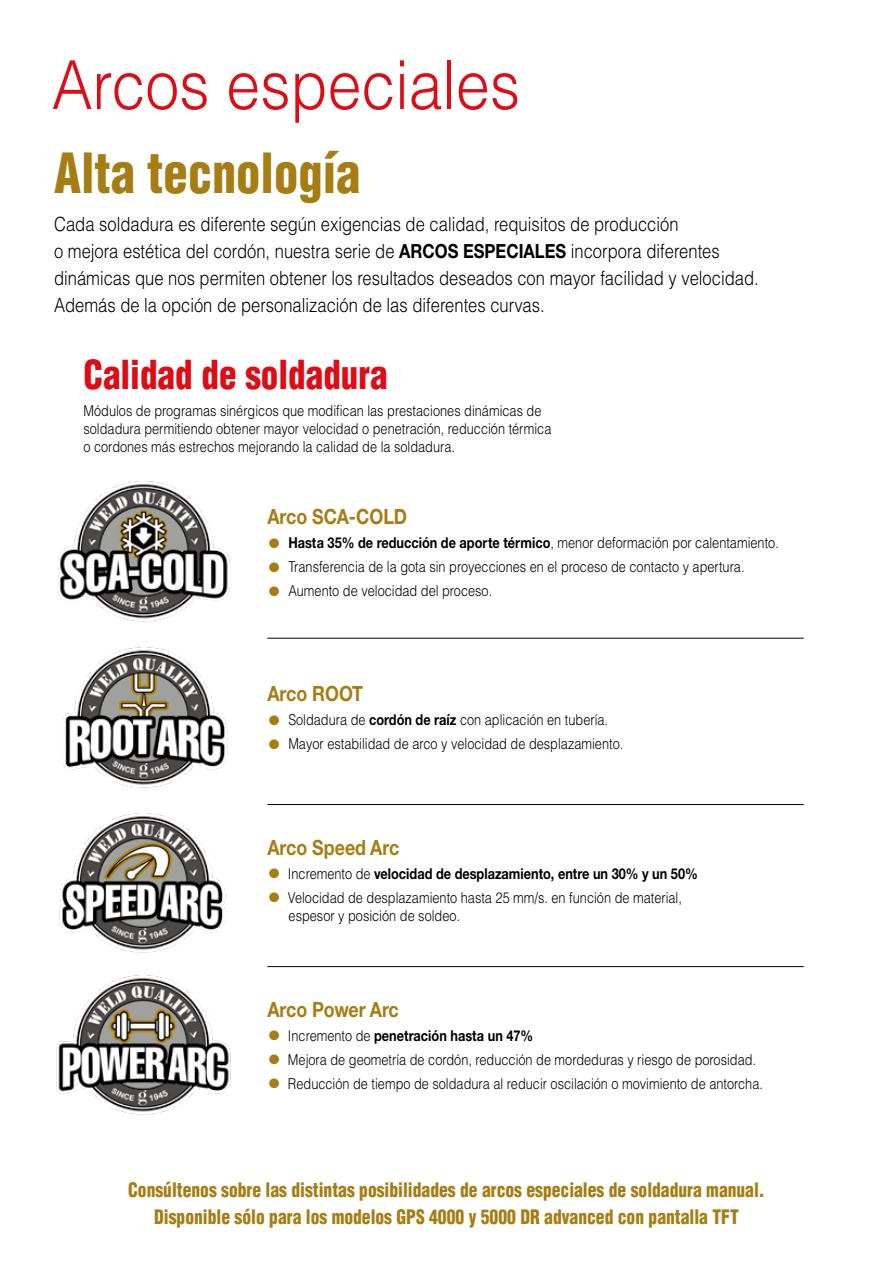
<style>
.page{position:relative;width:893px;height:1263px;background:#fff}
.page>*{position:absolute;margin:0;border:0;box-sizing:border-box;transform-origin:0 0}
.t1{font:300 67.5px "Helvetica";color:#de0c15;scale:.9 1}
.t2{font:900 condensed 54px "Helvetica";color:#a67d13;scale:.9 1}
.t3{font:900 condensed 39px "Helvetica";color:#de0c15;scale:.9 1}
.t4{font:700 21px "Helvetica Neue CE";color:#a67d12;scale:.85 1}
.t5{font:700 21px "Helvetica Neue CE";letter-spacing:-.02em;color:#a67d12;scale:.85 1}
.t6{font:300 19.5px/27px "Helvetica";color:#000;scale:.85 1}
.t7{font:900 condensed 19.5px/27px "Helvetica";color:#a67d12;text-align:center;scale:.9 1}
.t8{font:300 15px/18px "Helvetica";color:#000;scale:.85 1}
.t9{font:700 15px "Helvetica Neue CE";color:#000;scale:.85 1}
.s1{font-family:"Helvetica Neue CE";font-weight:700}
.s2{font-family:"Helvetica";font-weight:300;font-size:27px;color:#a67d12}
.s3{font-family:"Helvetica";font-weight:300}
.s4{font-size:27px;color:#a67d12}
</style>
<div class="page">
<img style="left:56px;top:975px;width:175px;height:140px">
<img style="left:63px;top:647px;width:165px;height:141px">
<img style="left:58px;top:481px;width:172px;height:141px">
<img style="left:59px;top:813px;width:167px;height:140px">
<hr style="left:267px;top:638px;width:537px;height:1px;background:#000">
<hr style="left:267px;top:804px;width:537px;height:1px;background:#000">
<hr style="left:267px;top:966px;width:537px;height:1px;background:#000">
<h1 class="t1" style="left:52px;top:43px;width:522px">Arcos especiales</h1>
<h2 class="t2" style="left:54px;top:139px;width:342px">Alta tecnología</h2>
<p class="t6" style="left:54px;top:210px;width:831px">Cada soldadura es diferente según exigencias de calidad, requisitos de producción<br>o mejora estética del cordón, nuestra serie de <span class="s1">ARCOS ESPECIALES</span> incorpora diferentes dinámicas que nos permiten obtener los resultados deseados con mayor facilidad y velocidad.<br>Además de la opción de personalización de las diferentes curvas.</p>
<h3 class="t3" style="left:83px;top:349px;width:340px">Calidad de soldadura</h3>
<p class="t8" style="left:83px;top:402px;width:552px">Módulos de programas sinérgicos que modifican las prestaciones dinámicas de soldadura permitiendo obtener mayor velocidad o penetración, reducción térmica o cordones más estrechos mejorando la calidad de la soldadura.</p>
<h3 class="t4" style="left:267px;top:504px;width:166px">Arco SCA-COLD</h3>
<p class="t9" style="left:267px;top:534px;width:603px"><span class="s2">•</span> Hasta 35% de reducción de aporte térmico<span class="s3">, menor deformación por calentamiento.</span></p>
<p class="t8" style="left:267px;top:558px;width:563px"><span class="s4">•</span> Transferencia de la gota sin proyecciones en el proceso de contacto y apertura.</p>
<p class="t8" style="left:267px;top:582px;width:266px"><span class="s4">•</span> Aumento de velocidad del proceso.</p>
<h3 class="t4" style="left:267px;top:681px;width:114px">Arco ROOT</h3>
<p class="t8" style="left:267px;top:711px;width:402px"><span class="s4">•</span> Soldadura de <span class="s1">cordón de raíz</span> con aplicación en tubería.</p>
<p class="t8" style="left:267px;top:735px;width:420px"><span class="s4">•</span> Mayor estabilidad de arco y velocidad de desplazamiento.</p>
<h3 class="t4" style="left:267px;top:834px;width:157px">Arco Speed Arc</h3>
<p class="t9" style="left:267px;top:864px;width:508px"><span class="s2">•</span> <span class="s3">Incremento de</span> velocidad de desplazamiento, entre un 30% y un 50%</p>
<p class="t8" style="left:289px;top:888px;width:464px;text-indent:-21px"><span class="s4">•</span> Velocidad de desplazamiento hasta 25 mm/s. en función de material, espesor y posición de soldeo.</p>
<h3 class="t5" style="left:267px;top:996px;width:156px">Arco Power Arc</h3>
<p class="t9" style="left:267px;top:1026px;width:314px"><span class="s2">•</span> <span class="s3">Incremento de</span> penetración hasta un 47%</p>
<p class="t8" style="left:267px;top:1050px;width:576px"><span class="s4">•</span> Mejora de geometría de cordón, reducción de mordeduras y riesgo de porosidad.</p>
<p class="t8" style="left:267px;top:1074px;width:585px"><span class="s4">•</span> Reducción de tiempo de soldadura al reducir oscilación o movimiento de antorcha.</p>
<h3 class="t7" style="left:128px;top:1176px;width:709px">Consúltenos sobre las distintas posibilidades de arcos especiales de soldadura manual.<br>Disponible sólo para los modelos GPS 4000 y 5000 DR advanced con pantalla TFT</h3>
</div>
